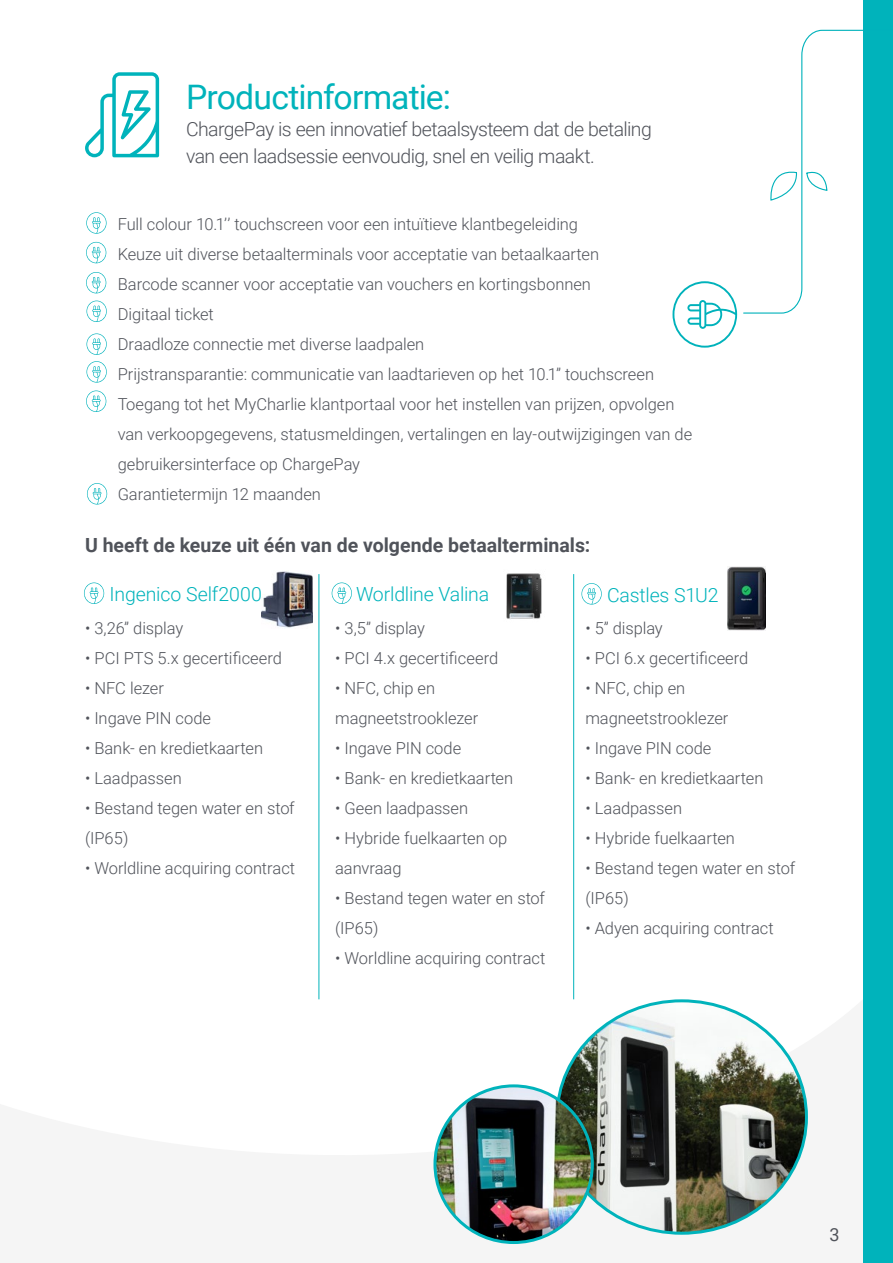
<style>
.page{position:relative;width:893px;height:1263px;background:#fff}
.page>*{position:absolute;margin:0;border:0;box-sizing:border-box;transform-origin:0 0}
.t1{font:33.75px "Roboto";letter-spacing:-.025em;color:#00b3bb}
.t2{font:300 19.5px/27px "Roboto";letter-spacing:-.03em;color:#50535a}
.t3{font:700 19.5px "Roboto";color:#50535a}
.t4{font:300 19.5px "Roboto";letter-spacing:-.01em;color:#00b3bb}
.t5{font:18px "Roboto";color:#50535a}
.t6{font:300 16.5px/30px "Roboto";letter-spacing:-.005em;color:#50535a}
</style>
<div class="page">
<div style="left:863px;top:0;width:30px;height:1263px;background:#00b3bb"></div>
<svg style="left:672px;top:29px;width:191px;height:319px"></svg>
<svg style="left:86px;top:212px;width:21px;height:22px"></svg>
<svg style="left:86px;top:242px;width:20px;height:21px"></svg>
<svg style="left:87px;top:301px;width:20px;height:21px"></svg>
<svg style="left:87px;top:333px;width:20px;height:22px"></svg>
<svg style="left:87px;top:361px;width:20px;height:22px"></svg>
<svg style="left:86px;top:390px;width:20px;height:22px"></svg>
<img style="left:557px;top:1002px;width:249px;height:230px">
<img style="left:435px;top:1086px;width:157px;height:156px;border-radius:78px">
<div style="left:433px;top:1084px;width:161px;height:160px;border:3px solid #00b3bb;border-radius:50%"></div>
<svg style="left:86px;top:272px;width:20px;height:21px"></svg>
<hr style="left:319px;top:574px;width:1px;height:425px;background:#00b3bb">
<hr style="left:573px;top:574px;width:1px;height:425px;background:#00b3bb">
<svg style="left:85px;top:72px;width:74px;height:85px"></svg>
<svg style="left:87px;top:483px;width:20px;height:21px"></svg>
<svg style="left:84px;top:582px;width:20px;height:22px"></svg>
<svg style="left:332px;top:582px;width:20px;height:22px"></svg>
<svg style="left:581px;top:583px;width:21px;height:21px"></svg>
<img style="left:506px;top:573px;width:36px;height:46px">
<img style="left:728px;top:566px;width:37px;height:64px">
<img style="left:261px;top:571px;width:52px;height:57px">
<h1 class="t1" style="left:186px;top:73px;width:266px">Productinformatie:</h1>
<p class="t2" style="left:186px;top:115px;width:467px">ChargePay is een innovatief betaalsysteem dat de betaling van een laadsessie eenvoudig, snel en veilig maakt.</p>
<p class="t6" style="left:118px;top:208px;width:576px">Full colour 10.1’’ touchscreen voor een intuïtieve klantbegeleiding<br>Keuze uit diverse betaalterminals voor acceptatie van betaalkaarten<br>Barcode scanner voor acceptatie van vouchers en kortingsbonnen<br>Digitaal ticket<br>Draadloze connectie met diverse laadpalen<br>Prijstransparantie: communicatie van laadtarieven op het 10.1” touchscreen Toegang tot het MyCharlie klantportaal voor het instellen van prijzen, opvolgen van verkoopgegevens, statusmeldingen, vertalingen en lay-outwijzigingen van de gebruikersinterface op ChargePay<br>Garantietermijn 12 maanden</p>
<p class="t3" style="left:85px;top:531px;width:507px">U heeft de keuze uit één van de volgende betaalterminals:</p>
<p class="t4" style="left:109px;top:580px;width:154px">Ingenico Self2000</p>
<p class="t4" style="left:356px;top:580px;width:135px">Worldline Valina</p>
<p class="t4" style="left:607px;top:581px;width:113px">Castles S1U2</p>
<p class="t6" style="left:85px;top:612px;width:100px">• 3,26” display</p>
<p class="t6" style="left:85px;top:642px;width:198px">• PCI PTS 5.x gecertificeerd</p>
<p class="t6" style="left:85px;top:672px;width:80px">• NFC lezer</p>
<p class="t6" style="left:85px;top:702px;width:128px">• Ingave PIN code</p>
<p class="t6" style="left:85px;top:732px;width:180px">• Bank- en kredietkaarten</p>
<p class="t6" style="left:85px;top:762px;width:98px">• Laadpassen</p>
<p class="t6" style="left:85px;top:792px;width:211px">• Bestand tegen water en stof (IP65)</p>
<p class="t6" style="left:85px;top:852px;width:212px">• Worldline acquiring contract</p>
<p class="t6" style="left:585px;top:612px;width:79px">• 5” display</p>
<p class="t6" style="left:585px;top:642px;width:164px">• PCI 6.x gecertificeerd</p>
<p class="t6" style="left:585px;top:672px;width:145px">• NFC, chip en magneetstrooklezer</p>
<p class="t6" style="left:585px;top:732px;width:128px">• Ingave PIN code</p>
<p class="t6" style="left:585px;top:762px;width:180px">• Bank- en kredietkaarten</p>
<p class="t6" style="left:585px;top:792px;width:98px">• Laadpassen</p>
<p class="t6" style="left:585px;top:822px;width:151px">• Hybride fuelkaarten</p>
<p class="t6" style="left:585px;top:852px;width:211px">• Bestand tegen water en stof (IP65)</p>
<p class="t6" style="left:585px;top:912px;width:190px">• Adyen acquiring contract</p>
<p class="t6" style="left:335px;top:612px;width:91px">• 3,5” display</p>
<p class="t6" style="left:335px;top:642px;width:164px">• PCI 4.x gecertificeerd</p>
<p class="t6" style="left:335px;top:672px;width:145px">• NFC, chip en magneetstrooklezer</p>
<p class="t6" style="left:335px;top:732px;width:128px">• Ingave PIN code</p>
<p class="t6" style="left:335px;top:762px;width:180px">• Bank- en kredietkaarten</p>
<p class="t6" style="left:335px;top:792px;width:134px">• Geen laadpassen</p>
<p class="t6" style="left:335px;top:822px;width:173px">• Hybride fuelkaarten op aanvraag</p>
<p class="t6" style="left:335px;top:882px;width:211px">• Bestand tegen water en stof (IP65)</p>
<p class="t6" style="left:335px;top:942px;width:212px">• Worldline acquiring contract</p>
<p class="t5" style="left:829px;top:1222px;width:12px">3</p>
</div>
